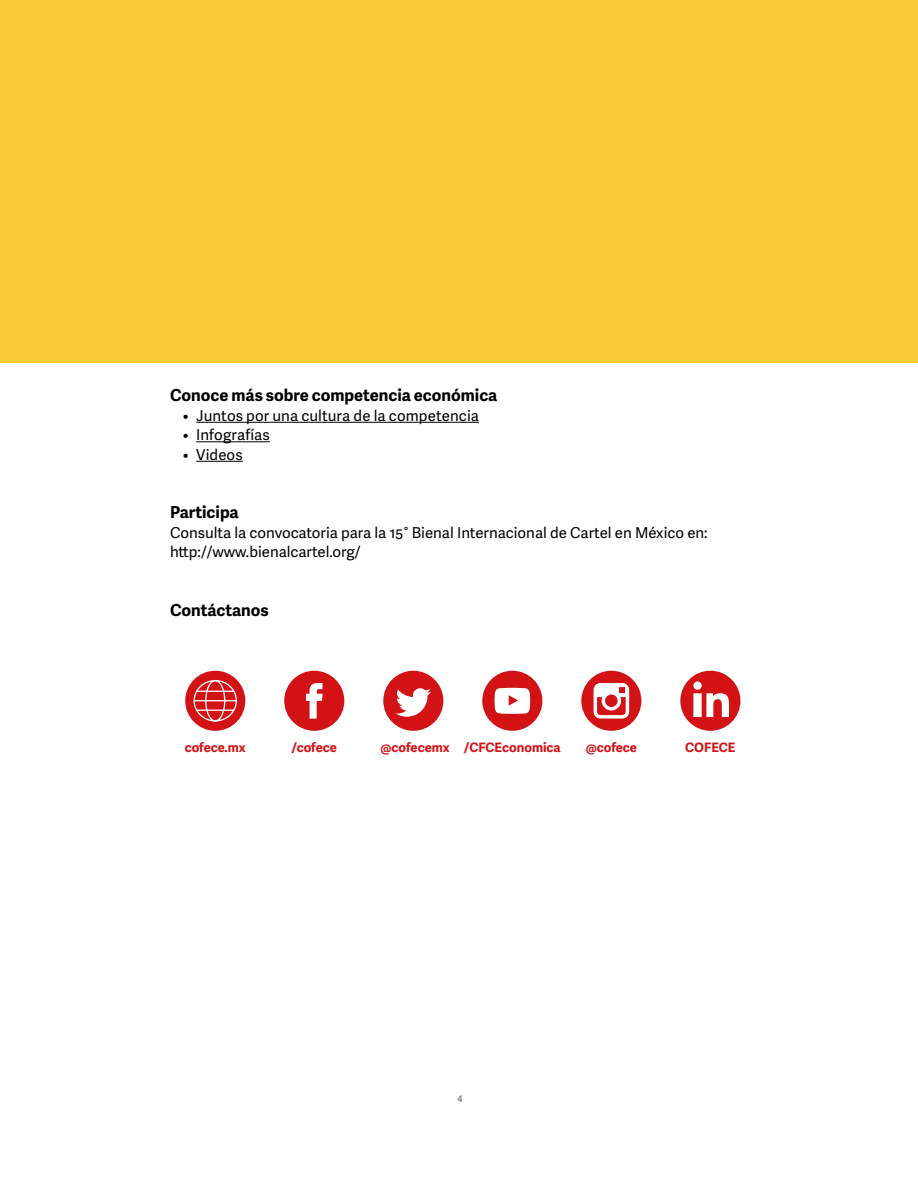
<style>
.page{position:relative;width:918px;height:1188px;background:#fff}
.page>*{position:absolute;margin:0;border:0;box-sizing:border-box;transform-origin:0 0}
.t1{font:700 16.5px "Adelle Sans";color:#000}
.t2{font:15px/19.5px "Adelle Sans";color:#000}
.t3{font:700 12.9px "Adelle Sans";color:#d31216}
.t4{font:9px "Adelle Sans";color:#575756}
</style>
<div class="page">
<div style="left:284px;top:671px;width:60px;height:60px;background:#d31216;border-radius:50%"></div>
<svg style="left:306px;top:683px;width:17px;height:36px"></svg>
<div style="left:482px;top:671px;width:60px;height:60px;background:#d31216;border-radius:50%"></div>
<svg style="left:495px;top:688px;width:35px;height:26px"></svg>
<div style="left:581px;top:671px;width:60px;height:60px;background:#d31216;border-radius:50%"></div>
<svg style="left:594px;top:683px;width:35px;height:36px"></svg>
<div style="left:383px;top:671px;width:60px;height:60px;background:#d31216;border-radius:50%"></div>
<svg style="left:396px;top:688px;width:35px;height:29px"></svg>
<div style="left:185px;top:671px;width:60px;height:60px;background:#d31216;border-radius:50%"></div>
<svg style="left:193px;top:679px;width:45px;height:43px"></svg>
<div style="left:680px;top:671px;width:60px;height:60px;background:#d31216;border-radius:50%"></div>
<div style="left:693px;top:681px;width:9px;height:9px;background:#fff;border-radius:50%"></div>
<svg style="left:693px;top:693px;width:36px;height:24px"></svg>
<hr style="left:196px;top:422px;width:283px;height:1px;background:#000">
<hr style="left:196px;top:441px;width:74px;height:1px;background:#000">
<hr style="left:196px;top:461px;width:47px;height:1px;background:#000">
<div style="left:0;top:0;width:918px;height:362px;background:#f7cb37"></div>
<p class="t1" style="left:170px;top:383px;width:329px">Conoce más sobre competencia económica</p>
<p class="t2" style="left:183px;top:405px;width:298px">• Juntos por una cultura de la competencia</p>
<p class="t2" style="left:183px;top:425px;width:89px">• Infografías</p>
<p class="t2" style="left:183px;top:444px;width:61px">• Videos</p>
<p class="t1" style="left:170px;top:500px;width:70px">Participa</p>
<p class="t2" style="left:170px;top:522px;width:539px">Consulta la convocatoria para la 15° Bienal Internacional de Cartel en México en: http://www.bienalcartel.org/</p>
<p class="t1" style="left:170px;top:598px;width:100px">Contáctanos</p>
<p class="t3" style="left:185px;top:738px;width:63px">cofece.mx</p>
<p class="t3" style="left:292px;top:738px;width:47px">/cofece</p>
<p class="t3" style="left:380px;top:738px;width:182px">@cofecemx /CFCEconomica</p>
<p class="t3" style="left:586px;top:738px;width:53px">@cofece</p>
<p class="t3" style="left:685px;top:738px;width:52px">COFECE</p>
<p class="t4" style="left:457px;top:1092px;width:6px">4</p>
</div>
